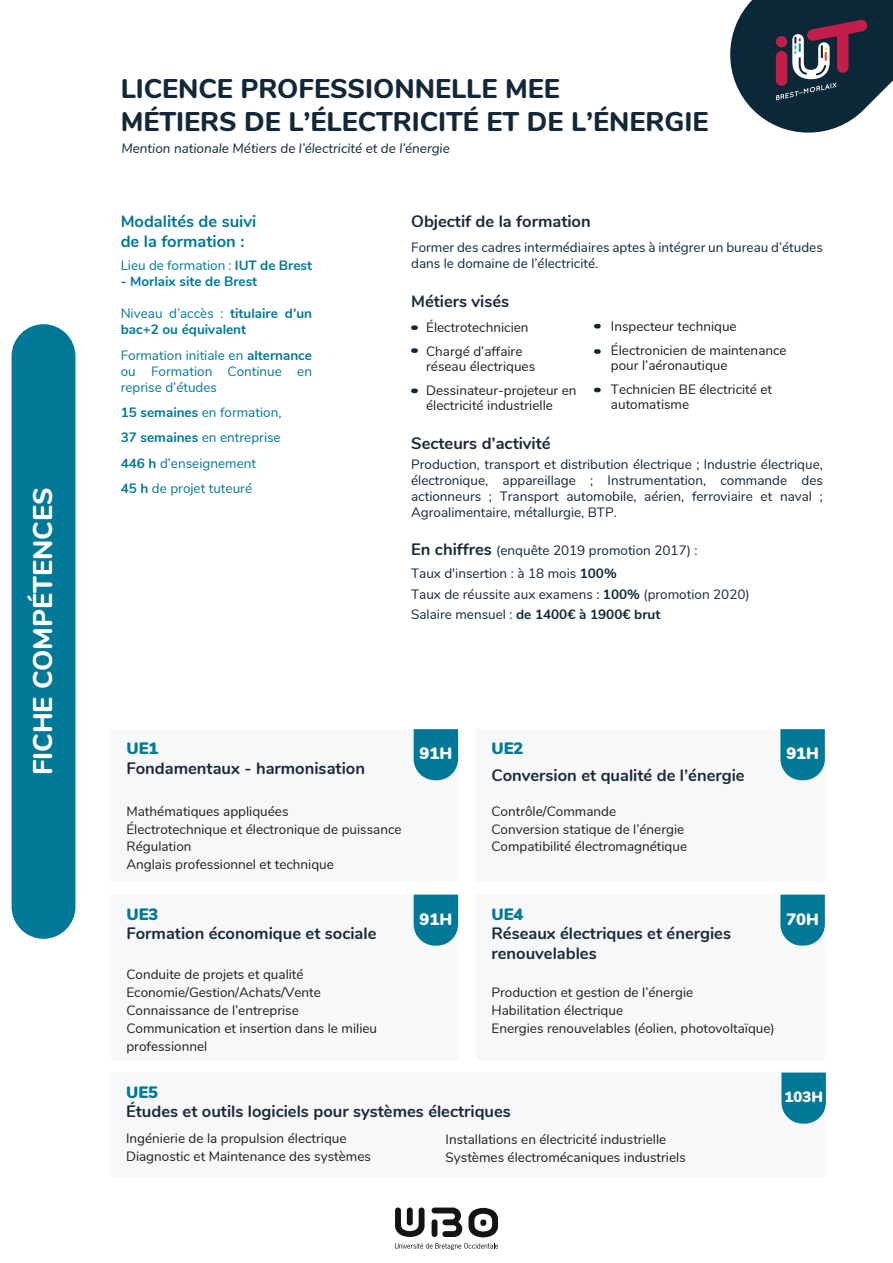
<style>
.page{position:relative;width:893px;height:1263px;background:#fff}
.page>*{position:absolute;margin:0;border:0;box-sizing:border-box;transform-origin:0 0}
.t1{font:800 27px/32.4px "Nunito";color:#122738}
.t2{font:800 27px "Nunito";color:#fff}
.t3{font:700 16.5px/19.8px "Nunito";color:#1a2a3a}
.t4{font:700 16.5px/19.8px "Nunito";color:#007897}
.t5{font:900 16.5px "Nunito";color:#007897}
.t6{font:900 16.5px "Nunito";color:#fff}
.t7{font:900 15px "Nunito";color:#fff}
.t8{font:13.5px/18px "Nunito";color:#1d1d1b}
.t9{font:13.5px/16.2px "Nunito";color:#122738}
.t10{font:13.5px/25.2px "Nunito";color:#007897;text-align:justify}
.t11{font:700 13.5px/16.2px "Nunito";color:#007897}
.t12{font:italic 13.5px "Nunito";color:#0b2839}
.s1{font-weight:700}
.s2{font-weight:400}
.s3{font-weight:700;font-size:16.5px;color:#1a2a3a}
</style>
<div class="page">
<svg style="left:730px;top:0;width:163px;height:133px"></svg>
<div style="left:111px;top:729px;width:347px;height:153px;background:#f7f8f9"></div>
<svg style="left:414px;top:729px;width:44px;height:51px;background:#14829f"></svg>
<div style="left:476px;top:729px;width:349px;height:153px;background:#f7f8f9"></div>
<svg style="left:780px;top:729px;width:45px;height:51px;background:#1884a0"></svg>
<div style="left:111px;top:895px;width:347px;height:166px;background:#f7f8f9"></div>
<svg style="left:414px;top:895px;width:44px;height:50px;background:#12819e"></svg>
<div style="left:476px;top:894px;width:349px;height:167px;background:#f7f8f9"></div>
<svg style="left:780px;top:895px;width:45px;height:50px;background:#16839f"></svg>
<div style="left:12px;top:324px;width:63px;height:615px;background:#007897;border-radius:32px"></div>
<svg style="left:411px;top:325px;width:7px;height:5px"></svg>
<svg style="left:411px;top:348px;width:7px;height:5px"></svg>
<svg style="left:411px;top:389px;width:7px;height:4px"></svg>
<svg style="left:594px;top:324px;width:7px;height:4px"></svg>
<svg style="left:594px;top:349px;width:7px;height:5px"></svg>
<svg style="left:594px;top:388px;width:7px;height:4px"></svg>
<svg style="left:395px;top:1207px;width:103px;height:30px"></svg>
<svg style="left:395px;top:1243px;width:103px;height:7px"></svg>
<div style="left:111px;top:1072px;width:714px;height:105px;background:#f7f8f9"></div>
<svg style="left:781px;top:1072px;width:45px;height:52px;background:#1c86a2"></svg>
<h1 class="t2" style="left:23px;top:775px;width:289px;rotate:-90deg">FICHE COMPÉTENCES</h1>
<h1 class="t1" style="left:121px;top:71px;width:589px">LICENCE PROFESSIONNELLE MEE<br>MÉTIERS DE L’ÉLECTRICITÉ ET DE L’ÉNERGIE</h1>
<p class="t12" style="left:121px;top:138px;width:330px">Mention nationale Métiers de l’électricité et de l’énergie</p>
<p class="t4" style="left:121px;top:211px;width:137px">Modalités de suivi de la formation :</p>
<p class="t10" style="left:121px;top:251px;width:193px">Lieu de formation : <span class="s1">IUT de Brest</span></p>
<p class="t11" style="left:121px;top:272px;width:138px">- Morlaix site de Brest</p>
<p class="t11" style="left:121px;top:305px;width:193px"><span class="s2">Niveau d’accès :</span> titulaire d’un bac+2 ou équivalent</p>
<p class="t10" style="left:121px;top:346px;width:193px;line-height:16.2px">Formation initiale en <span class="s1">alternance </span>ou Formation Continue en reprise d’études</p>
<p class="t10" style="left:121px;top:399px;width:162px;text-align:left"><span class="s1">15 semaines</span> en formation,<br><span class="s1">37 semaines</span> en entreprise<br><span class="s1">446 h</span> d’enseignement<br><span class="s1">45 h</span> de projet tuteuré</p>
<p class="t3" style="left:411px;top:211px;width:181px">Objectif de la formation</p>
<p class="t9" style="left:411px;top:238px;width:413px">Former des cadres intermédiaires aptes à intégrer un bureau d’études dans le domaine de l’électricité.</p>
<p class="t3" style="left:411px;top:290px;width:100px">Métiers visés</p>
<p class="t8" style="left:426px;top:314px;width:104px;line-height:24px">Électrotechnicien<br>Chargé d’affaire</p>
<p class="t8" style="left:426px;top:353px;width:152px;line-height:24px">réseau électriques<br>Dessinateur-projeteur en</p>
<p class="t8" style="left:426px;top:395px;width:128px">électricité industrielle</p>
<p class="t8" style="left:611px;top:313px;width:177px;line-height:24px">Inspecteur technique<br>Électronicien de maintenance</p>
<p class="t8" style="left:611px;top:352px;width:163px;line-height:24px">pour l’aéronautique<br>Technicien BE électricité et</p>
<p class="t8" style="left:611px;top:394px;width:80px">automatisme</p>
<p class="t3" style="left:411px;top:432px;width:141px">Secteurs d’activité</p>
<p class="t9" style="left:411px;top:455px;width:413px;text-align:justify">Production, transport et distribution électrique ; Industrie électrique, électronique, appareillage ; Instrumentation, commande des actionneurs ; Transport automobile, aérien, ferroviaire et naval ; Agroalimentaire, métallurgie, BTP.</p>
<p class="t9" style="left:411px;top:537px;width:288px;line-height:23.5px"><span class="s3">En chiffres</span> (enquête 2019 promotion 2017) :<br>Taux d'insertion : à 18 mois <span class="s1">100%</span></p>
<p class="t9" style="left:411px;top:583px;width:340px;line-height:20.4px">Taux de réussite aux examens : <span class="s1">100%</span> (promotion 2020)<br>Salaire mensuel : <span class="s1">de 1400€ à 1900€ brut</span></p>
<p class="t5" style="left:491px;top:736px;width:34px">UE2</p>
<p class="t5" style="left:126px;top:736px;width:34px">UE1</p>
<p class="t6" style="left:420px;top:741px;width:34px">91H</p>
<p class="t6" style="left:786px;top:741px;width:34px">91H</p>
<p class="t3" style="left:126px;top:757px;width:240px">Fondamentaux - harmonisation</p>
<p class="t8" style="left:126px;top:801px;width:277px">Mathématiques appliquées<br>Électrotechnique et électronique de puissance<br>Régulation<br>Anglais professionnel et technique</p>
<p class="t3" style="left:491px;top:765px;width:255px">Conversion et qualité de l’énergie</p>
<p class="t8" style="left:491px;top:801px;width:197px">Contrôle/Commande<br>Conversion statique de l’énergie<br>Compatibilité électromagnétique</p>
<p class="t5" style="left:126px;top:902px;width:34px">UE3</p>
<p class="t6" style="left:420px;top:907px;width:34px">91H</p>
<p class="t6" style="left:786px;top:907px;width:34px">70H</p>
<p class="t5" style="left:491px;top:902px;width:34px">UE4</p>
<p class="t3" style="left:126px;top:923px;width:252px">Formation économique et sociale</p>
<p class="t3" style="left:491px;top:923px;width:241px">Réseaux électriques et énergies renouvelables</p>
<p class="t8" style="left:126px;top:965px;width:252px">Conduite de projets et qualité<br>Economie/Gestion/Achats/Vente<br>Connaissance de l’entreprise<br>Communication et insertion dans le milieu professionnel</p>
<p class="t8" style="left:491px;top:983px;width:285px">Production et gestion de l’énergie<br>Habilitation électrique<br>Energies renouvelables (éolien, photovoltaïque)</p>
<p class="t5" style="left:126px;top:1080px;width:34px">UE5</p>
<p class="t7" style="left:784px;top:1086px;width:40px">103H</p>
<p class="t8" style="left:446px;top:1129px;width:242px">Installations en électricité industrielle<br>Systèmes électromécaniques industriels</p>
<p class="t3" style="left:126px;top:1101px;width:386px">Études et outils logiciels pour systèmes électriques</p>
<p class="t8" style="left:126px;top:1129px;width:246px">Ingénierie de la propulsion électrique<br>Diagnostic et Maintenance des systèmes</p>
</div>
